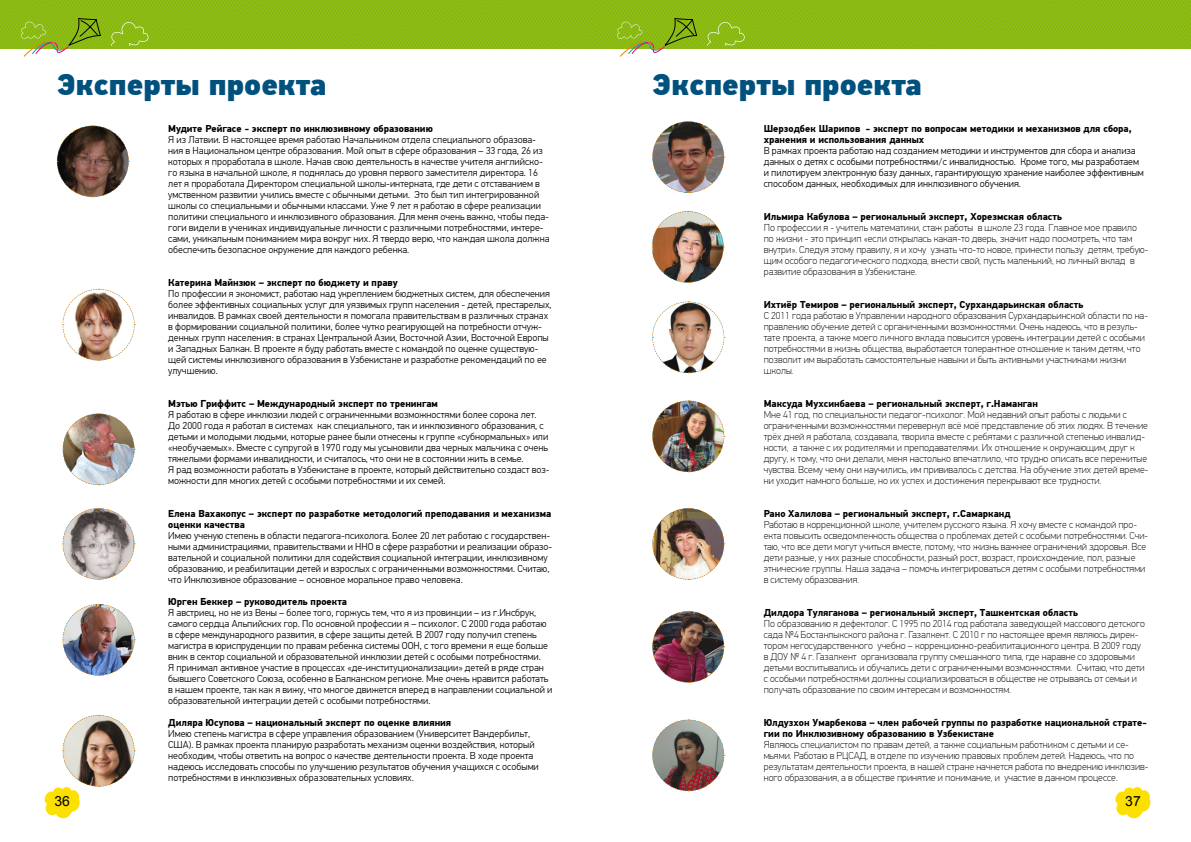
<style>
.page{position:relative;width:1191px;height:842px;background:#fff}
.page>*{position:absolute;margin:0;border:0;box-sizing:border-box;transform-origin:0 0}
.t1{font:900 30px "PF Din Text Pro";color:#00517e}
.t2{font:14px "Arial";color:#000}
.t3{font:300 10px/11px "PF Din Text Pro";color:#000}
.t4{font:100 10px/11px "PF Din Text Pro";color:#000}
.t5{font:700 10px/11px "PF Din Text Pro";color:#000}
</style>
<div class="page">
<svg style="left:1115px;top:787px;width:35px;height:31px"></svg>
<img style="left:62px;top:288px;width:73px;height:73px">
<img style="left:62px;top:413px;width:73px;height:73px">
<img style="left:62px;top:603px;width:73px;height:73px">
<svg style="left:62px;top:508px;width:73px;height:72px"></svg>
<svg style="left:45px;top:714px;width:90px;height:104px"></svg>
<svg style="left:56px;top:125px;width:73px;height:73px"></svg>
<img style="left:652px;top:719px;width:73px;height:73px">
<img style="left:651px;top:211px;width:73px;height:72px">
<img style="left:652px;top:400px;width:73px;height:73px">
<img style="left:652px;top:508px;width:73px;height:72px">
<img style="left:652px;top:610px;width:73px;height:73px">
<img style="left:652px;top:301px;width:73px;height:73px">
<img style="left:652px;top:121px;width:73px;height:72px">
<svg style="left:0;top:0;width:1191px;height:57px;background:#9ac235"></svg>
<h1 class="t1" style="left:57px;top:66px;width:271px">Эксперты проекта</h1>
<p class="t5" style="left:168px;top:124px;width:266px">Мудите Рейгасе - эксперт по инклюзивному образованию</p>
<p class="t3" style="left:168px;top:134px;width:383px">Я из Латвии. В настоящее время работаю Начальником отдела специального образова&shy;ния в Национальном центре образования. Мой опыт в сфере образования – 33 года, 26 из которых я проработала в школе. Начав свою деятельность в качестве учителя английско&shy;го языка в начальной школе, я поднялась до уровня первого заместителя директора. 16 лет я проработала Директором специальной школы-интерната, где дети с отставанием в умственном развитии учились вместе с обычными детьми. Это был тип интегрированной школы со специальными и обычными классами. Уже 9 лет я работаю в сфере реализации политики специального и инклюзивного образования. Для меня очень важно, чтобы педа&shy;гоги видели в учениках индивидуальные личности с различными потребностями, интере&shy;сами, уникальным пониманием мира вокруг них. Я твердо верю, что каждая школа должна обеспечить безопасное окружение для каждого ребенка.</p>
<p class="t5" style="left:168px;top:278px;width:231px">Катерина Майнзюк – эксперт по бюджету и праву</p>
<p class="t3" style="left:168px;top:288px;width:385px">По профессии я экономист, работаю над укреплением бюджетных систем, для обеспечения более эффективных социальных услуг для уязвимых групп населения - детей, престарелых, инвалидов. В рамках своей деятельности я помогала правительствам в различных странах в формировании социальной политики, более чутко реагирующей на потребности отчуж&shy;денных групп населения: в странах Центральной Азии, Восточной Азии, Восточной Европы и Западных Балкан. В проекте я буду работать вместе с командой по оценке существую&shy;щей системы инклюзивного образования в Узбекистане и разработке рекомендаций по ее улучшению.</p>
<p class="t5" style="left:168px;top:399px;width:271px">Мэтью Гриффитс – Международный эксперт по тренингам</p>
<p class="t3" style="left:168px;top:409px;width:383px">Я работаю в сфере инклюзии людей с ограниченными возможностями более сорока лет.<br>До 2000 года я работал в системах как специального, так и инклюзивного образования, с детьми и молодыми людьми, которые ранее были отнесены к группе «субнормальных» или «необучаемых». Вместе с супругой в 1970 году мы усыновили два черных мальчика с очень тяжелыми формами инвалидности, и считалось, что они не в состоянии жить в семье.<br>Я рад возможности работать в Узбекистане в проекте, который действительно создаст воз&shy;можности для многих детей с особыми потребностями и их семей.</p>
<p class="t5" style="left:168px;top:509px;width:384px">Елена Вахакопус – эксперт по разработке методологий преподавания и механизма оценки качества</p>
<p class="t3" style="left:168px;top:530px;width:386px">Имею ученую степень в области педагога-психолога. Более 20 лет работаю с государствен&shy;ными администрациями, правительствами и ННО в сфере разработки и реализации образо&shy;вательной и социальной политики для содействия социальной интеграции, инклюзивному образованию, и реабилитации детей и взрослых с ограниченными возможностями. Считаю, что Инклюзивное образование – основное моральное право человека.</p>
<p class="t5" style="left:168px;top:597px;width:180px">Юрген Беккер – руководитель проекта</p>
<p class="t3" style="left:168px;top:607px;width:386px">Я австриец, но не из Вены – более того, горжусь тем, что я из провинции – из г.Инсбрук, самого сердца Альпийских гор. По основной профессии я – психолог. С 2000 года работаю в сфере международного развития, в сфере защиты детей. В 2007 году получил степень магистра в юриспруденции по правам ребенка системы ООН, с того времени я еще больше вник в сектор социальной и образовательной инклюзии детей с особыми потребностями.<br>Я принимал активное участие в процессах «де-институционализации» детей в ряде стран бывшего Советского Союза, особенно в Балканском регионе. Мне очень нравится работать в нашем проекте, так как я вижу, что многое движется вперед в направлении социальной и образовательной интеграции детей с особыми потребностями.</p>
<p class="t5" style="left:168px;top:718px;width:284px">Диляра Юсупова – национальный эксперт по оценке влияния</p>
<p class="t3" style="left:168px;top:728px;width:372px">Имею степень магистра в сфере управления образованием (Университет Вандербильт, США). В рамках проекта планирую разработать механизм оценки воздействия, который необходим, чтобы ответить на вопрос о качестве деятельности проекта. В ходе проекта надеюсь исследовать способы по улучшению результатов обучения учащихся с особыми потребностями в инклюзивных образовательных условиях.</p>
<h1 class="t1" style="left:652px;top:66px;width:271px">Эксперты проекта</h1>
<p class="t5" style="left:763px;top:124px;width:369px">Шерзодбек Шарипов - эксперт по вопросам методики и механизмов для сбора, хранения и использования данных</p>
<p class="t3" style="left:763px;top:145px;width:381px">В рамках проекта работаю над созданием методики и инструментов для сбора и анализа данных о детях с особыми потребностями/с инвалидностью. Кроме того, мы разработаем и пилотируем электронную базу данных, гарантирующую хранение наиболее эффективным способом данных, необходимых для инклюзивного обучения.</p>
<p class="t5" style="left:763px;top:212px;width:300px">Ильмира Кабулова – региональный эксперт, Хорезмская область</p>
<p class="t4" style="left:763px;top:222px;width:386px">По профессии я - учитель математики, стаж работы в школе 23 года. Главное мое правило по жизни - это принцип «если открылась какая-то дверь, значит надо посмотреть, что там внутри». Следуя этому правилу, я и хочу узнать что-то новое, принести пользу детям, требую&shy;щим особого педагогического подхода, внести свой, пусть маленький, но личный вклад в развитие образования в Узбекистане.</p>
<p class="t5" style="left:763px;top:300px;width:321px">Ихтиёр Темиров – региональный эксперт, Сурхандарьинская область</p>
<p class="t4" style="left:763px;top:310px;width:386px">С 2011 года работаю в Управлении народного образования Сурхандарьинской области по на&shy;правлению обучение детей с органиченными возможностями. Очень надеюсь, что в резуль&shy;тате проекта, а также моего личного вклада повысится уровень интеграции детей с особыми потребностями в жизнь общества, выработается толерантное отношение к таким детям, что позволит им выработать самостоятельные навыки и быть активными участниками жизни школы.</p>
<p class="t5" style="left:763px;top:399px;width:276px">Максуда Мухсинбаева – региональный эксперт, г.Наманган</p>
<p class="t4" style="left:763px;top:409px;width:386px">Мне 41 год, по специальности педагог-психолог. Мой недавний опыт работы с людьми с ограниченными возможностями перевернул всё моё представление об этих людях. В течение трёх дней я работала, создавала, творила вместе с ребятами с различной степенью инвалид&shy;ности, а также с их родителями и преподавателями. Их отношение к окружающим, друг к другу, к тому, что они делали, меня настолько впечатлило, что трудно описать все пережитые чувства. Всему чему они научились, им прививалось с детства. На обучение этих детей време&shy;ни уходит намного больше, но их успех и достижения перекрывают все трудности.</p>
<p class="t5" style="left:763px;top:509px;width:248px">Рано Халилова – региональный эксперт, г.Самарканд</p>
<p class="t4" style="left:763px;top:519px;width:386px">Работаю в коррекционной школе, учителем русского языка. Я хочу вместе с командой про&shy;екта повысить осведомленность общества о проблемах детей с особыми потребностями. Счи&shy;таю, что все дети могут учиться вместе, потому, что жизнь важнее ограничений здоровья. Все дети разные, у них разные способности, разный рост, возраст, происхождение, пол, разные этнические группы. Наша задача – помочь интегрироваться детям с особыми потребностями в систему образования.</p>
<p class="t5" style="left:763px;top:608px;width:316px">Дилдора Туляганова – региональный эксперт, Ташкентская область</p>
<p class="t4" style="left:763px;top:618px;width:383px">По образованию я дефектолог. С 1995 по 2014 год работала заведующей массового детского сада №4 Бостанлыкского района г. Газалкент. С 2010 г по настоящее время являюсь дирек&shy;тором негосударственного учебно – коррекционно-реабилитационного центра. В 2009 году в ДОУ № 4 г. Газалкент организовала группу смешанного типа, где наравне со здоровыми детьми воспитывались и обучались дети с ограниченными возможностями. Считаю, что дети с особыми потребностями должны социализироваться в обществе не отрываясь от семьи и получать образование по своим интересам и возможностям.</p>
<p class="t5" style="left:763px;top:718px;width:385px">Юлдузхон Умарбекова – член рабочей группы по разработке национальной страте&shy;гии по Инклюзивному образованию в Узбекистане</p>
<p class="t4" style="left:763px;top:739px;width:386px">Являюсь специалистом по правам детей, а также социальным работником с детьми и се&shy;мьями. Работаю в РЦСАД, в отделе по изучению правовых проблем детей. Надеюсь, что по результатам деятельности проекта, в нашей стране начнется работа по внедрению инклюзив&shy;ного образования, а в обществе принятие и понимание, и участие в данном процессе.</p>
<h2 class="t2" style="left:54px;top:792px;width:17px">36</h2>
<h2 class="t2" style="left:1125px;top:792px;width:17px">37</h2>
</div>
